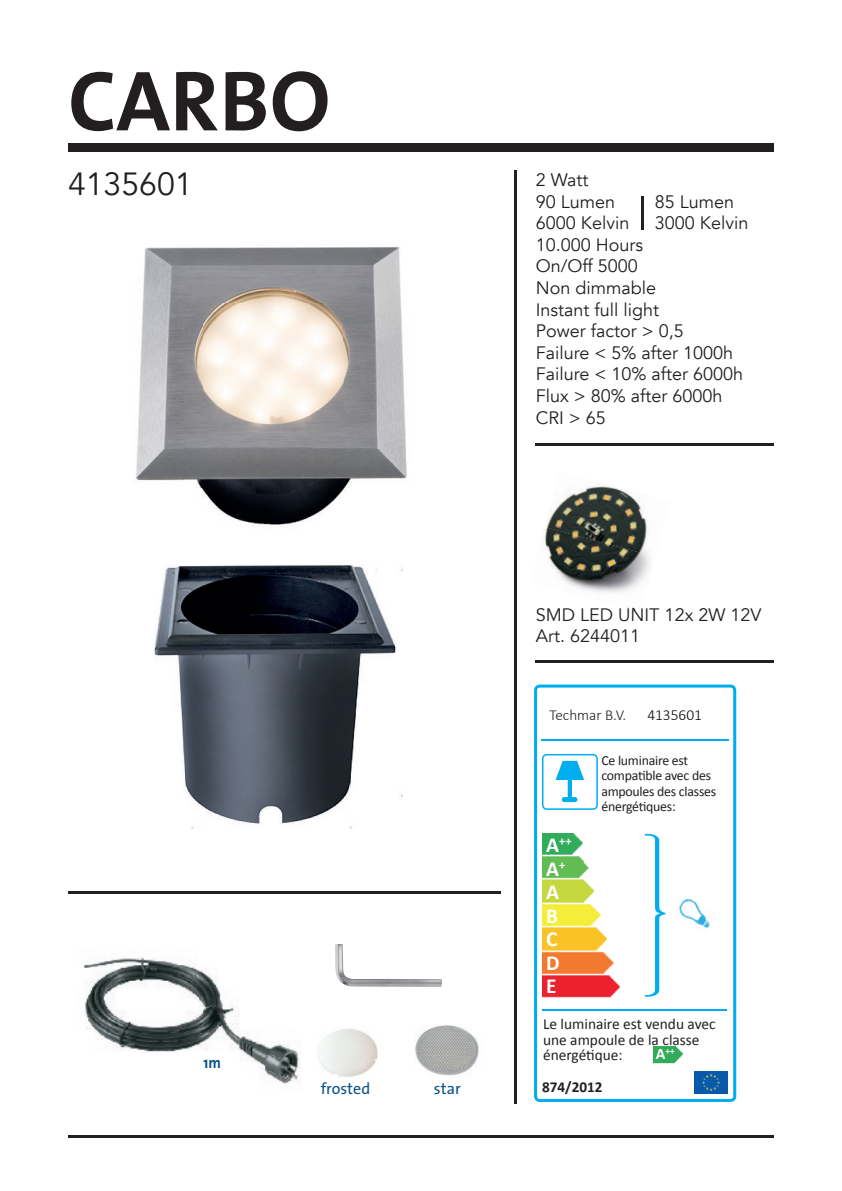
<style>
.page{position:relative;width:842px;height:1191px;background:#fff}
.page>*{position:absolute;margin:0;border:0;box-sizing:border-box;transform-origin:0 0}
.t1{font:86px "The Sans Bold Caps";color:#231f20}
.t2{font:32px "Avenir";color:#231f20}
.t3{font:700 21.4px/23.4px "Calibri";color:#fff}
.t4{font:18px/21.6px "Avenir";color:#231f20}
.t5{font:16px "The Sans";color:#0a5288}
.t6{font:700 16px "The Sans";color:#0a5288;scale:.9 1}
.t7{font:15.4px/15.4px "Calibri";color:#231f20}
.t8{font:300 15.4px "Calibri";color:#040503}
.t9{font:300 15.2px "Calibri";color:#231f20}
.t10{font:700 15.2px "Calibri";color:#231f20}
.t11{font:13.8px/15.4px "Calibri";letter-spacing:-.02em;color:#231f20}
.t12{font:700 12.4px "Calibri";color:#fff}
.t13{font:700 9.2px "Calibri";color:#fff}
.s1{font-size:21.4px}
.s2{font-size:16px}
</style>
<div class="page">
<div style="left:68px;top:143px;width:706px;height:8px;background:#231f20"></div>
<hr style="left:515px;top:170px;width:2px;height:933px;background:#231f20">
<hr style="left:68px;top:1135px;width:706px;height:2px;background:#231f20">
<hr style="left:68px;top:891px;width:432px;height:2px;background:#231f20">
<hr style="left:536px;top:444px;width:238px;height:2px;background:#231f20">
<hr style="left:536px;top:660px;width:238px;height:2px;background:#231f20">
<img style="left:335px;top:944px;width:107px;height:42px">
<hr style="left:641px;top:196px;width:2px;height:34px;background:#231f20">
<svg style="left:534px;top:684px;width:202px;height:418px"></svg>
<hr style="left:542px;top:739px;width:187px;height:2px;background:#00aeef">
<img style="left:542px;top:834px;width:87px;height:163px">
<svg style="left:645px;top:834px;width:20px;height:162px"></svg>
<img style="left:695px;top:1071px;width:33px;height:22px">
<img style="left:673px;top:894px;width:32px;height:33px">
<img style="left:694px;top:908px;width:23px;height:26px">
<svg style="left:542px;top:754px;width:56px;height:56px"></svg>
<div style="left:562px;top:797px;width:15px;height:5px;background:#00aeef;border-radius:3px"></div>
<hr style="left:542px;top:1009px;width:185px;height:1px;background:#00aeef">
<img style="left:653px;top:1046px;width:50px;height:17px">
<img style="left:185px;top:390px;width:190px;height:135px">
<img style="left:140px;top:246px;width:263px;height:119px">
<img style="left:138px;top:365px;width:65px;height:61px">
<img style="left:203px;top:365px;width:141px;height:25px">
<img style="left:344px;top:365px;width:62px;height:61px">
<img style="left:136px;top:426px;width:49px;height:55px">
<img style="left:375px;top:426px;width:32px;height:53px">
<img style="left:546px;top:486px;width:101px;height:41px">
<img style="left:544px;top:527px;width:106px;height:66px">
<img style="left:627px;top:607px;width:15px;height:4px">
<img style="left:155px;top:565px;width:248px;height:264px">
<img style="left:84px;top:957px;width:217px;height:127px">
<img style="left:414px;top:1025px;width:65px;height:51px">
<img style="left:318px;top:1028px;width:60px;height:49px">
<h1 class="t1" style="left:68px;top:29px;width:264px">CARBO</h1>
<h2 class="t2" style="left:68px;top:165px;width:126px">4135601</h2>
<p class="t6" style="left:203px;top:1049px;width:21px">1m</p>
<p class="t5" style="left:321px;top:1075px;width:51px">frosted</p>
<p class="t5" style="left:434px;top:1075px;width:28px">star</p>
<p class="t4" style="left:536px;top:169px;width:209px">2 Watt<br>90 Lumen<br>6000 Kelvin<br>10.000 Hours<br>On/Off 5000<br>Non dimmable<br>Instant full light<br>Power factor &gt; 0,5<br>Failure &lt; 5% after 1000h<br>Failure &lt; 10% after 6000h<br>Flux &gt; 80% after 6000h<br>CRI &gt; 65</p>
<p class="t4" style="left:655px;top:191px;width:95px">85 Lumen<br>3000 Kelvin</p>
<p class="t4" style="left:536px;top:604px;width:227px">SMD LED UNIT 12x 2W 12V<br>Art. 6244011</p>
<p class="t9" style="left:549px;top:705px;width:78px">Techmar B.V.</p>
<p class="t8" style="left:647px;top:705px;width:56px">4135601</p>
<p class="t12" style="left:546px;top:833px;width:27px"><span class="s1">A</span>++</p>
<p class="t3" style="left:546px;top:857px;width:21px">A<sup>+<br></sup>A<br>B<br>C<br>D<br>E</p>
<p class="t11" style="left:601px;top:752px;width:116px">Ce luminaire est compatible avec des ampoules des classes énergétiques:</p>
<p class="t7" style="left:543px;top:1016px;width:174px">Le luminaire est vendu avec une ampoule de la classe énergétique:</p>
<p class="t13" style="left:656px;top:1045px;width:21px"><span class="s2">A</span>++</p>
<p class="t10" style="left:542px;top:1077px;width:62px">874/2012</p>
</div>
